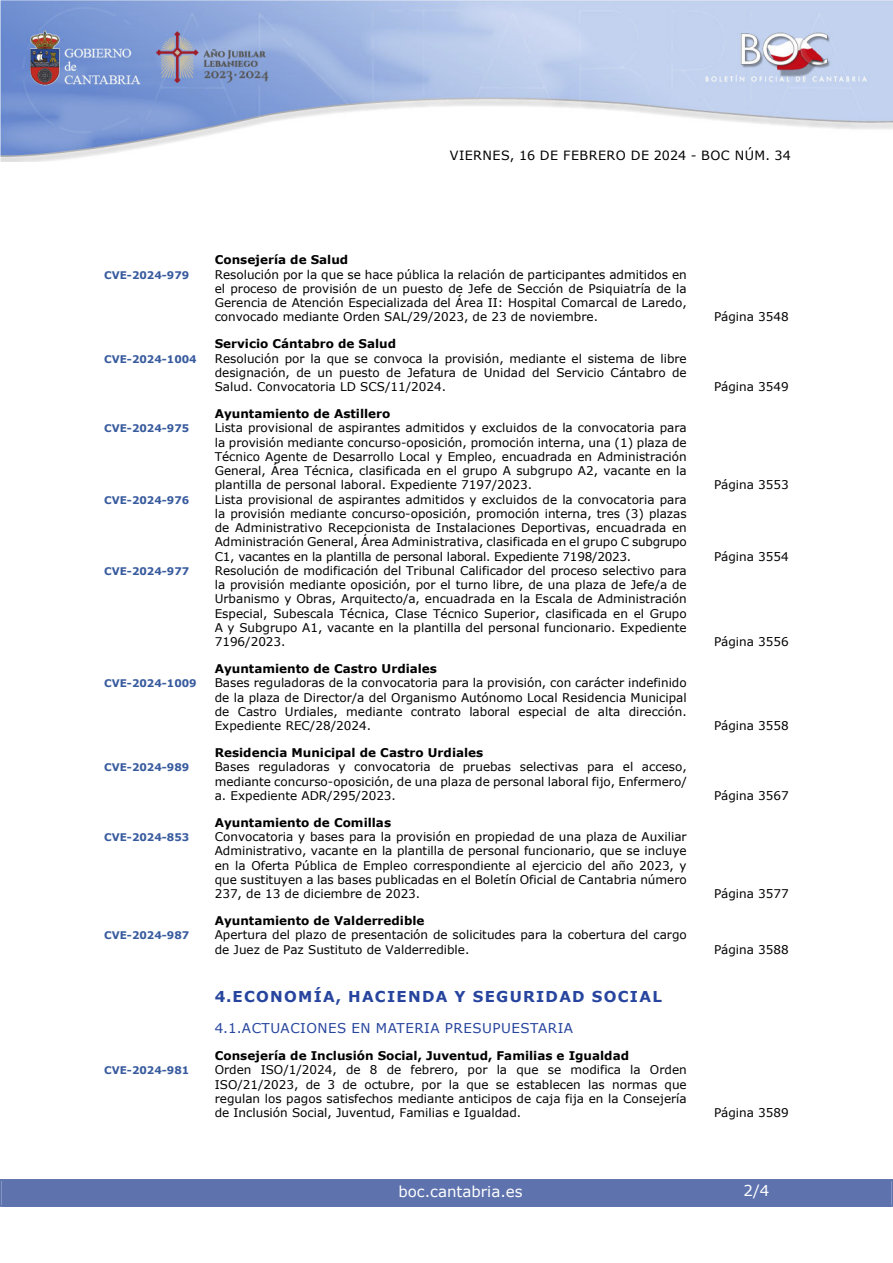
<style>
.page{position:relative;width:893px;height:1263px;background:#fff}
.page>*{position:absolute;margin:0;border:0;box-sizing:border-box;transform-origin:0 0}
.indice_1{font:700 15px "Verdana";letter-spacing:.085em;color:#27459e}
.t1{font:15px "Verdana";color:#fff}
.indice_2{font:13.5px "Verdana";letter-spacing:.035em;color:#27459e}
.t2{font:12.75px "Verdana";letter-spacing:.035em;color:#000}
.indice_4{font:12px/14.2px "Verdana";color:#000;text-align:justify}
.indice_3{font:700 12px "Verdana";color:#000}
.indice_4-2{font:700 10.5px "Verdana";color:#385b9e}
</style>
<div class="page">
<img style="left:0;top:0;width:893px;height:161px">
<div style="left:2px;top:1180px;width:889px;height:27px;background:#5e73ae"></div>
<div style="left:0;top:1179px;width:893px;height:28px;border:2px solid #5e73ae"></div>
<p class="t2" style="left:450px;top:147px;width:342px">VIERNES, 16 DE FEBRERO DE 2024 - BOC NÚM. 34</p>
<h4 class="indice_3" style="left:215px;top:251px;width:135px">Consejería de Salud</h4>
<p class="indice_4-2" style="left:104px;top:267px;width:87px">CVE-2024-979</p>
<p class="indice_4" style="left:215px;top:267px;width:474px">Resolución por la que se hace pública la relación de participantes admitidos en el proceso de provisión de un puesto de Jefe de Sección de Psiquiatría de la Gerencia de Atención Especializada del Área II: Hospital Comarcal de Laredo, convocado mediante Orden SAL/29/2023, de 23 de noviembre.</p>
<h4 class="indice_3" style="left:215px;top:335px;width:183px">Servicio Cántabro de Salud</h4>
<p class="indice_4-2" style="left:104px;top:351px;width:94px">CVE-2024-1004</p>
<p class="indice_4" style="left:215px;top:351px;width:473px">Resolución por la que se convoca la provisión, mediante el sistema de libre designación, de un puesto de Jefatura de Unidad del Servicio Cántabro de Salud. Convocatoria LD SCS/11/2024.</p>
<h4 class="indice_3" style="left:215px;top:405px;width:177px">Ayuntamiento de Astillero</h4>
<p class="indice_4-2" style="left:104px;top:421px;width:87px">CVE-2024-975</p>
<p class="indice_4" style="left:215px;top:421px;width:473px">Lista provisional de aspirantes admitidos y excluidos de la convocatoria para la provisión mediante concurso-oposición, promoción interna, una (1) plaza de Técnico Agente de Desarrollo Local y Empleo, encuadrada en Administración General, Área Técnica, clasificada en el grupo A subgrupo A2, vacante en la plantilla de personal laboral. Expediente 7197/2023.</p>
<p class="indice_4-2" style="left:104px;top:492px;width:87px">CVE-2024-976</p>
<p class="indice_4" style="left:215px;top:492px;width:473px">Lista provisional de aspirantes admitidos y excluidos de la convocatoria para la provisión mediante concurso-oposición, promoción interna, tres (3) plazas de Administrativo Recepcionista de Instalaciones Deportivas, encuadrada en Administración General, Área Administrativa, clasificada en el grupo C subgrupo C1, vacantes en la plantilla de personal laboral. Expediente 7198/2023.</p>
<p class="indice_4-2" style="left:104px;top:564px;width:87px">CVE-2024-977</p>
<p class="indice_4" style="left:215px;top:563px;width:473px">Resolución de modificación del Tribunal Calificador del proceso selectivo para la provisión mediante oposición, por el turno libre, de una plaza de Jefe/a de Urbanismo y Obras, Arquitecto/a, encuadrada en la Escala de Administración Especial, Subescala Técnica, Clase Técnico Superior, clasificada en el Grupo A y Subgrupo A1, vacante en la plantilla del personal funcionario. Expediente 7196/2023.</p>
<h4 class="indice_3" style="left:215px;top:660px;width:224px">Ayuntamiento de Castro Urdiales</h4>
<p class="indice_4-2" style="left:104px;top:676px;width:94px">CVE-2024-1009</p>
<p class="indice_4" style="left:215px;top:676px;width:473px">Bases reguladoras de la convocatoria para la provisión, con carácter indefinido de la plaza de Director/a del Organismo Autónomo Local Residencia Municipal de Castro Urdiales, mediante contrato laboral especial de alta dirección.<br>Expediente REC/28/2024.</p>
<h4 class="indice_3" style="left:215px;top:744px;width:270px">Residencia Municipal de Castro Urdiales</h4>
<p class="indice_4-2" style="left:104px;top:760px;width:87px">CVE-2024-989</p>
<p class="indice_4" style="left:215px;top:760px;width:474px">Bases reguladoras y convocatoria de pruebas selectivas para el acceso, mediante concurso-oposición, de una plaza de personal laboral fijo, Enfermero/ a. Expediente ADR/295/2023.</p>
<h4 class="indice_3" style="left:215px;top:814px;width:178px">Ayuntamiento de Comillas</h4>
<p class="indice_4-2" style="left:104px;top:830px;width:87px">CVE-2024-853</p>
<p class="indice_4" style="left:215px;top:829px;width:473px">Convocatoria y bases para la provisión en propiedad de una plaza de Auxiliar Administrativo, vacante en la plantilla de personal funcionario, que se incluye en la Oferta Pública de Empleo correspondiente al ejercicio del año 2023, y que sustituyen a las bases publicadas en el Boletín Oficial de Cantabria número 237, de 13 de diciembre de 2023.</p>
<h4 class="indice_3" style="left:215px;top:912px;width:211px">Ayuntamiento de Valderredible</h4>
<p class="indice_4-2" style="left:104px;top:928px;width:87px">CVE-2024-987</p>
<p class="indice_4" style="left:215px;top:928px;width:473px">Apertura del plazo de presentación de solicitudes para la cobertura del cargo de Juez de Paz Sustituto de Valderredible.</p>
<h2 class="indice_1" style="left:215px;top:986px;width:449px">4.ECONOMÍA, HACIENDA Y SEGURIDAD SOCIAL</h2>
<h3 class="indice_2" style="left:215px;top:1019px;width:360px">4.1.ACTUACIONES EN MATERIA PRESUPUESTARIA</h3>
<h4 class="indice_3" style="left:215px;top:1047px;width:416px">Consejería de Inclusión Social, Juventud, Familias e Igualdad</h4>
<p class="indice_4-2" style="left:104px;top:1063px;width:87px">CVE-2024-981</p>
<p class="indice_4" style="left:215px;top:1063px;width:473px">Orden ISO/1/2024, de 8 de febrero, por la que se modifica la Orden ISO/21/2023, de 3 de octubre, por la que se establecen las normas que regulan los pagos satisfechos mediante anticipos de caja fija en la Consejería de Inclusión Social, Juventud, Familias e Igualdad.</p>
<p class="t1" style="left:398px;top:1181px;width:126px">boc.cantabria.es</p>
<p class="indice_4" style="left:714px;top:310px;width:76px">Página 3548</p>
<p class="indice_4" style="left:714px;top:379px;width:76px">Página 3549</p>
<p class="indice_4" style="left:714px;top:478px;width:76px">Página 3553</p>
<p class="indice_4" style="left:714px;top:549px;width:76px">Página 3554</p>
<p class="indice_4" style="left:714px;top:634px;width:76px">Página 3556</p>
<p class="indice_4" style="left:714px;top:718px;width:76px">Página 3558</p>
<p class="indice_4" style="left:714px;top:788px;width:76px">Página 3567</p>
<p class="indice_4" style="left:714px;top:886px;width:76px">Página 3577</p>
<p class="indice_4" style="left:714px;top:942px;width:76px">Página 3588</p>
<p class="indice_4" style="left:714px;top:1105px;width:76px">Página 3589</p>
<p class="t1" style="left:744px;top:1180px;width:27px">2/4</p>
</div>
